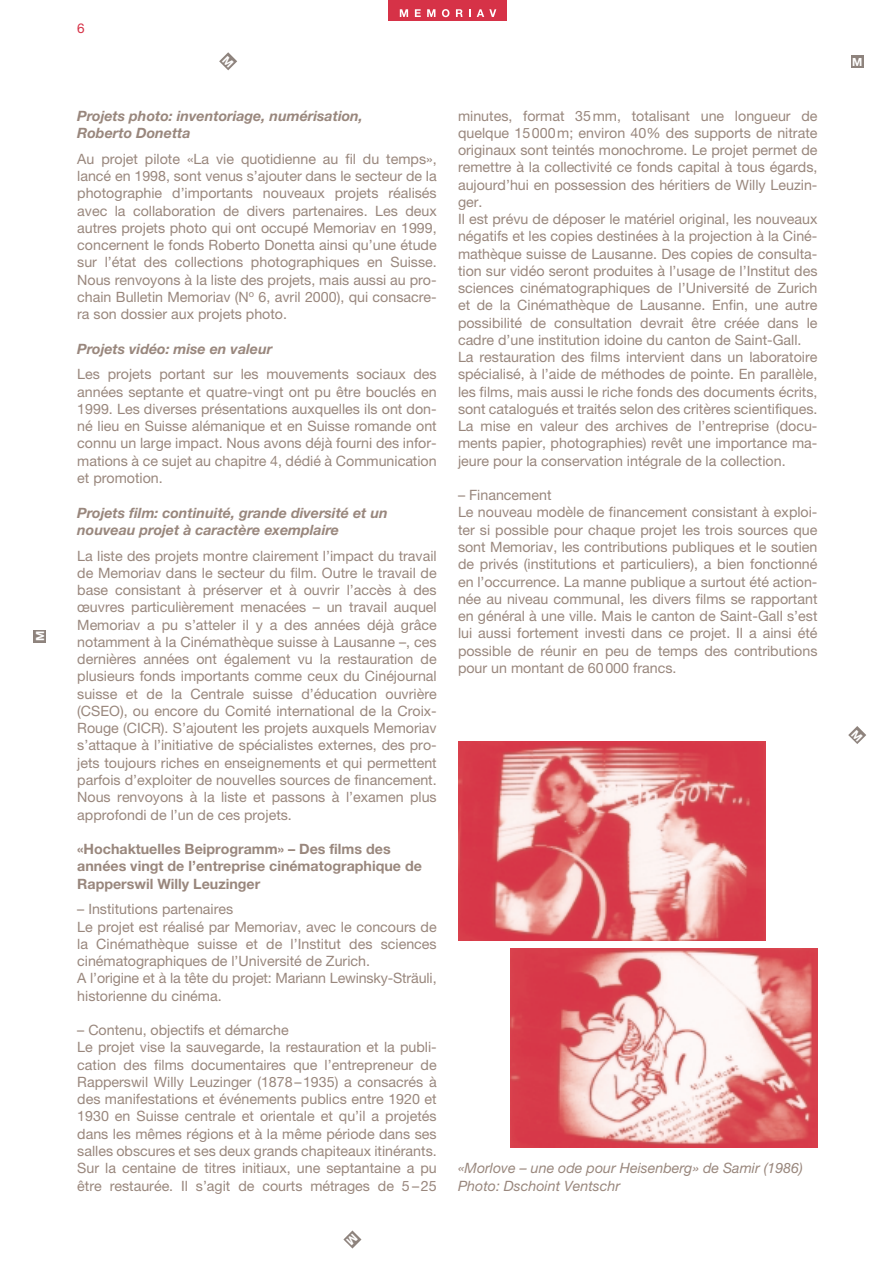
<style>
.page{position:relative;width:893px;height:1262px;background:#fff}
.page>*{position:absolute;margin:0;border:0;box-sizing:border-box;transform-origin:0 0}
.t1{font:14.25px/17.2px "Helvetica Neue";color:#99877d}
.t2{font:italic 700 14.25px/17.2px "Helvetica Neue";color:#99877d}
.t3{font:700 14.25px/17.2px "Helvetica Neue";color:#99877d}
.t4{font:italic 14.25px/17.2px "Helvetica Neue";color:#99877d}
.t5{font:13.5px "Helvetica Neue";color:#d63247}
.t6{font:700 11.25px "Helvetica Neue";color:#fff}
</style>
<div class="page">
<img style="left:458px;top:742px;width:307px;height:198px">
<div style="left:388px;top:0;width:118px;height:21px;background:#d63247"></div>
<svg style="left:400px;top:9px;width:8px;height:8px"></svg>
<svg style="left:415px;top:9px;width:6px;height:8px"></svg>
<svg style="left:427px;top:9px;width:8px;height:8px"></svg>
<svg style="left:442px;top:9px;width:7px;height:8px"></svg>
<svg style="left:456px;top:9px;width:6px;height:8px"></svg>
<svg style="left:476px;top:9px;width:20px;height:8px"></svg>
<div style="left:851px;top:55px;width:12px;height:13px;background:#8e837d"></div>
<div style="left:33px;top:629px;width:13px;height:13px;background:#8e837d"></div>
<img style="left:510px;top:949px;width:307px;height:198px">
<svg style="left:343px;top:1230px;width:19px;height:18px"></svg>
<svg style="left:219px;top:52px;width:18px;height:18px"></svg>
<svg style="left:848px;top:726px;width:18px;height:18px"></svg>
<p class="t6" style="left:36px;top:641px;width:12px;rotate:-90deg">M</p>
<p class="t5" style="left:77px;top:23px;width:9px">6</p>
<p class="t2" style="left:77px;top:109px;width:287px">Projets photo: inventoriage, numérisation,<br>Roberto Donetta</p>
<p class="t1" style="left:77px;top:152px;width:361px;text-align:justify">Au projet pilote «La vie quotidienne au fil du temps», lancé en 1998, sont venus s’ajouter dans le secteur de la photographie d’importants nouveaux projets réalisés avec la collaboration de divers partenaires. Les deux autres projets photo qui ont occupé Memoriav en 1999, concernent le fonds Roberto Donetta ainsi qu’une étude sur l’état des collections photographiques en Suisse.<br>Nous renvoyons à la liste des projets, mais aussi au pro&shy;chain Bulletin Memoriav (N<sup>o</sup> 6, avril 2000), qui consacre&shy;ra son dossier aux projets photo.</p>
<p class="t2" style="left:77px;top:341px;width:196px">Projets vidéo: mise en valeur</p>
<p class="t1" style="left:77px;top:367px;width:361px;text-align:justify">Les projets portant sur les mouvements sociaux des années septante et quatre-vingt ont pu être bouclés en 1999. Les diverses présentations auxquelles ils ont don&shy;né lieu en Suisse alémanique et en Suisse romande ont connu un large impact. Nous avons déjà fourni des infor&shy;mations à ce sujet au chapitre 4, dédié à Communication et promotion.</p>
<p class="t2" style="left:77px;top:505px;width:312px">Projets film: continuité, grande diversité et un nouveau projet à caractère exemplaire</p>
<p class="t1" style="left:77px;top:548px;width:361px;text-align:justify">La liste des projets montre clairement l’impact du travail de Memoriav dans le secteur du film. Outre le travail de base consistant à préserver et à ouvrir l’accès à des œuvres particulièrement menacées – un travail auquel Memoriav a pu s’atteler il y a des années déjà grâce notamment à la Cinémathèque suisse à Lausanne –, ces dernières années ont également vu la restauration de plusieurs fonds importants comme ceux du Cinéjournal suisse et de la Centrale suisse d’éducation ouvrière (CSEO), ou encore du Comité international de la Croix-Rouge (CICR). S’ajoutent les projets auxquels Memoriav s’attaque à l’initiative de spécialistes externes, des pro&shy;jets toujours riches en enseignements et qui permettent parfois d’exploiter de nouvelles sources de financement.<br>Nous renvoyons à la liste et passons à l’examen plus approfondi de l’un de ces projets.</p>
<p class="t3" style="left:77px;top:842px;width:346px">«Hochaktuelles Beiprogramm» – Des films des années vingt de l’entreprise cinématographique de<br>Rapperswil Willy Leuzinger</p>
<p class="t1" style="left:77px;top:902px;width:361px">– Institutions partenaires<br>Le projet est réalisé par Memoriav, avec le concours de la Cinémathèque suisse et de l’Institut des sciences cinématographiques de l’Université de Zurich.<br>A l’origine et à la tête du projet: Mariann Lewinsky-Sträuli, historienne du cinéma.</p>
<p class="t1" style="left:77px;top:1023px;width:361px">– Contenu, objectifs et démarche<br>Le projet vise la sauvegarde, la restauration et la publi&shy;cation des films documentaires que l’entrepreneur de Rapperswil Willy Leuzinger (1878–1935) a consacrés à des manifestations et événements publics entre 1920 et 1930 en Suisse centrale et orientale et qu’il a projetés dans les mêmes régions et à la même période dans ses salles obscures et ses deux grands chapiteaux itinérants.<br>Sur la centaine de titres initiaux, une septantaine a pu être restaurée. Il s’agit de courts métrages de 5 –25</p>
<p class="t1" style="left:458px;top:109px;width:361px">minutes, format 35mm, totalisant une longueur de quelque 15000m; environ 40% des supports de nitrate originaux sont teintés monochrome. Le projet permet de remettre à la collectivité ce fonds capital à tous égards, aujourd’hui en possession des héritiers de Willy Leuzin&shy;ger.<br>Il est prévu de déposer le matériel original, les nouveaux négatifs et les copies destinées à la projection à la Ciné&shy;mathèque suisse de Lausanne. Des copies de consulta&shy;tion sur vidéo seront produites à l’usage de l’Institut des sciences cinématographiques de l’Université de Zurich et de la Cinémathèque de Lausanne. Enfin, une autre possibilité de consultation devrait être créée dans le cadre d’une institution idoine du canton de Saint-Gall.<br>La restauration des films intervient dans un laboratoire spécialisé, à l’aide de méthodes de pointe. En parallèle, les films, mais aussi le riche fonds des documents écrits, sont catalogués et traités selon des critères scientifiques.<br>La mise en valeur des archives de l’entreprise (docu&shy;ments papier, photographies) revêt une importance ma&shy;jeure pour la conservation intégrale de la collection.</p>
<p class="t1" style="left:458px;top:488px;width:361px">– Financement<br>Le nouveau modèle de financement consistant à exploi&shy;ter si possible pour chaque projet les trois sources que sont Memoriav, les contributions publiques et le soutien de privés (institutions et particuliers), a bien fonctionné en l’occurrence. La manne publique a surtout été action&shy;née au niveau communal, les divers films se rapportant en général à une ville. Mais le canton de Saint-Gall s’est lui aussi fortement investi dans ce projet. Il a ainsi été possible de réunir en peu de temps des contributions pour un montant de 60000 francs.</p>
<p class="t4" style="left:458px;top:1161px;width:346px">«Morlove – une ode pour Heisenberg» de Samir (1986)<br>Photo: Dschoint Ventschr</p>
<p class="t6" style="left:852px;top:58px;width:12px">M</p>
</div>
